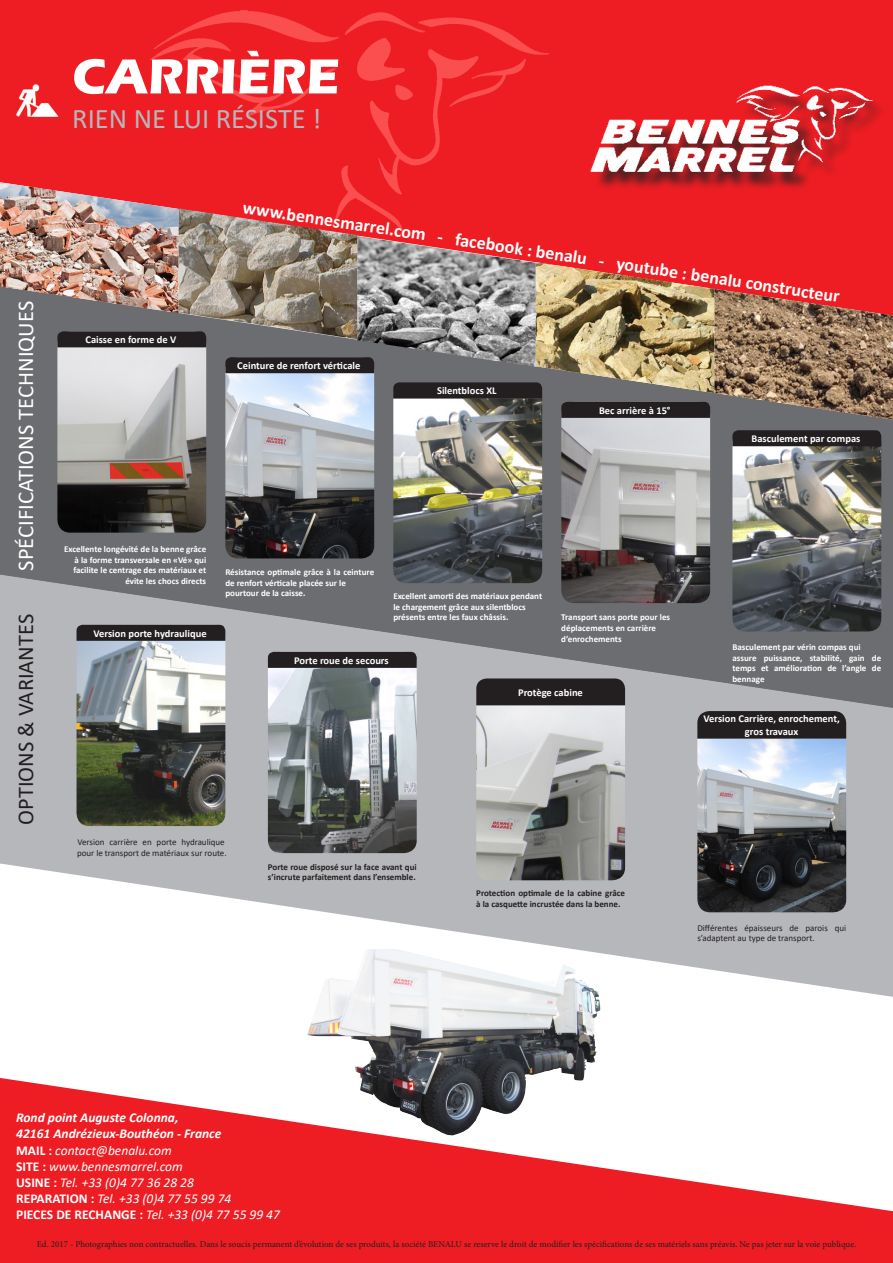
<style>
.page{position:relative;width:893px;height:1263px;background:#fff}
.page>*{position:absolute;margin:0;border:0;box-sizing:border-box;transform-origin:0 0}
.t1{font:700 51px "Eras ITC";color:#fff}
.t2{font:28.5px "Calibri";color:#b6b7bb}
.t3{font:22.5px "Calibri";color:#fff}
.t4{font:22.5px "Calibri";color:#231f20}
.t5{font:700 18px "Calibri";color:#fff}
.t6{font:italic 13.5px "Calibri";color:#fff}
.t7{font:italic 700 13.5px "Calibri";color:#fff}
.t8{font:700 10.5px/12.6px "Calibri";color:#fff;text-align:center}
.t9{font:700 9px/10.8px "Calibri";color:#fff}
.t10{font:9px "Minion Pro";color:#231f20}
.t11{font:700 9px/10.8px "Calibri";color:#231f20}
.t12{font:9px/10.8px "Calibri";color:#231f20}
.s1{font-weight:700;font-style:normal}
</style>
<div class="page">
<img style="left:307px;top:997px;width:294px;height:81px">
<div style="left:0;top:316px;width:893px;height:259px;background:#6c6d70"></div>
<svg style="left:0;top:1078px;width:893px;height:185px;fill:#ee1d23"></svg>
<div style="left:0;top:0;width:893px;height:316px;background:#ee1d23"></div>
<img style="left:9px;top:77px;width:57px;height:50px">
<div style="left:594px;top:88px;width:295px;height:103px;background:#231f20;opacity:.75"></div>
<img style="left:582px;top:78px;width:295px;height:104px">
<img style="left:141px;top:0;width:413px;height:250px">
<img style="left:0;top:182px;width:179px;height:131px">
<img style="left:357px;top:236px;width:179px;height:131px">
<img style="left:179px;top:208px;width:178px;height:131px">
<img style="left:536px;top:262px;width:178px;height:131px">
<img style="left:714px;top:289px;width:179px;height:131px">
<img style="left:561px;top:418px;width:149px;height:157px">
<svg style="left:561px;top:402px;width:149px;height:16px"></svg>
<img style="left:393px;top:398px;width:149px;height:177px">
<svg style="left:393px;top:382px;width:149px;height:16px"></svg>
<img style="left:732px;top:446px;width:149px;height:129px">
<svg style="left:732px;top:430px;width:149px;height:16px"></svg>
<svg style="left:0;top:575px;width:893px;height:422px;fill:#b6b7bb"></svg>
<img style="left:225px;top:373px;width:149px;height:185px">
<svg style="left:225px;top:357px;width:149px;height:16px"></svg>
<img style="left:57px;top:347px;width:149px;height:186px">
<svg style="left:57px;top:331px;width:149px;height:16px"></svg>
<img style="left:476px;top:705px;width:149px;height:175px">
<div style="left:476px;top:678px;width:149px;height:27px;background:#231f20"></div>
<img style="left:697px;top:738px;width:149px;height:174px">
<div style="left:697px;top:711px;width:149px;height:27px;background:#231f20"></div>
<img style="left:268px;top:668px;width:149px;height:185px">
<svg style="left:268px;top:652px;width:149px;height:16px"></svg>
<img style="left:77px;top:641px;width:148px;height:185px">
<div style="left:77px;top:625px;width:148px;height:16px;background:#231f20"></div>
<p class="t1" style="left:72px;top:47px;width:269px">CARRIÈRE</p>
<p class="t2" style="left:72px;top:98px;width:251px">RIEN NE LUI RÉSISTE !</p>
<p class="t3" style="left:10px;top:571px;width:271px;rotate:-90deg">SPÉCIFICATIONS TECHNIQUES</p>
<p class="t4" style="left:10px;top:824px;width:212px;rotate:-90deg">OPTIONS &amp; VARIANTES</p>
<p class="t8" style="left:85px;top:333px;width:92px">Caisse en forme de V</p>
<p class="t5" style="left:244px;top:197px;width:605px;rotate:8deg">www.bennesmarrel.com - facebook : benalu - youtube : benalu constructeur</p>
<p class="t8" style="left:237px;top:359px;width:125px">Ceinture de renfort vérticale</p>
<p class="t8" style="left:437px;top:384px;width:61px">Silentblocs XL</p>
<p class="t8" style="left:599px;top:404px;width:73px">Bec arrière à 15°</p>
<p class="t8" style="left:751px;top:432px;width:110px">Basculement par compas</p>
<p class="t9" style="left:64px;top:543px;width:144px;text-align:right">Excellente longévité de la benne grâce à la forme transversale en «Vé» qui facilite le centrage des matériaux et évite les chocs directs</p>
<p class="t8" style="left:93px;top:627px;width:115px">Version porte hydraulique</p>
<p class="t9" style="left:225px;top:566px;width:150px">Résistance optimale grâce à la ceinture de renfort vérticale placée sur le</p>
<p class="t9" style="left:225px;top:588px;width:82px">pourtour de la caisse.</p>
<p class="t9" style="left:393px;top:590px;width:150px">Excellent amorti des matériaux pendant le chargement grâce aux silentblocs</p>
<p class="t9" style="left:393px;top:612px;width:117px">présents entre les faux châssis.</p>
<p class="t8" style="left:294px;top:654px;width:96px">Porte roue de secours</p>
<p class="t9" style="left:561px;top:612px;width:110px">Transport sans porte pour les</p>
<p class="t9" style="left:561px;top:623px;width:96px">déplacements en carrière</p>
<p class="t9" style="left:561px;top:633px;width:62px">d’enrochements</p>
<p class="t8" style="left:518px;top:686px;width:66px">Protège cabine</p>
<p class="t9" style="left:732px;top:641px;width:130px">Basculement par vérin compas qui</p>
<p class="t9" style="left:732px;top:652px;width:150px;text-align:justify">assure puissance, stabilité, gain de temps et amélioration de l’angle de bennage</p>
<p class="t8" style="left:703px;top:712px;width:138px">Version Carrière, enrochement, gros travaux</p>
<p class="t12" style="left:77px;top:837px;width:151px">Version carrière en porte hydraulique pour le transport de matériaux sur route.</p>
<p class="t11" style="left:268px;top:861px;width:150px">Porte roue disposé sur la face avant qui s’incrute parfaitement dans l’ensemble.</p>
<p class="t11" style="left:476px;top:887px;width:150px">Protection optimale de la cabine grâce à la casquette incrustée dans la benne.</p>
<p class="t12" style="left:697px;top:922px;width:150px">Différentes épaisseurs de parois qui s’adaptent au type de transport.</p>
<p class="t7" style="left:16px;top:1108px;width:164px">Rond point Auguste Colonna,</p>
<p class="t7" style="left:16px;top:1124px;width:207px">42161 Andrézieux-Bouthéon - France</p>
<p class="t6" style="left:16px;top:1141px;width:157px"><span class="s1">MAIL :</span> contact@benalu.com</p>
<p class="t6" style="left:16px;top:1157px;width:168px"><span class="s1">SITE :</span> www.bennesmarrel.com</p>
<p class="t6" style="left:16px;top:1173px;width:179px"><span class="s1">USINE :</span> Tel. +33 (0)4 77 36 28 28</p>
<p class="t6" style="left:16px;top:1189px;width:217px"><span class="s1">REPARATION :</span> Tel. +33 (0)4 77 55 99 74</p>
<p class="t6" style="left:16px;top:1205px;width:265px"><span class="s1">PIECES DE RECHANGE :</span> Tel. +33 (0)4 77 55 99 47</p>
<p class="t10" style="left:37px;top:1238px;width:821px">Ed. 2017 - Photographies non contractuelles. Dans le soucis permanent d’évolution de ses produits, la société BENALU se reserve le droit de modifier les spécifications de ses matériels sans préavis. Ne pas jeter sur la voie publique.</p>
</div>
